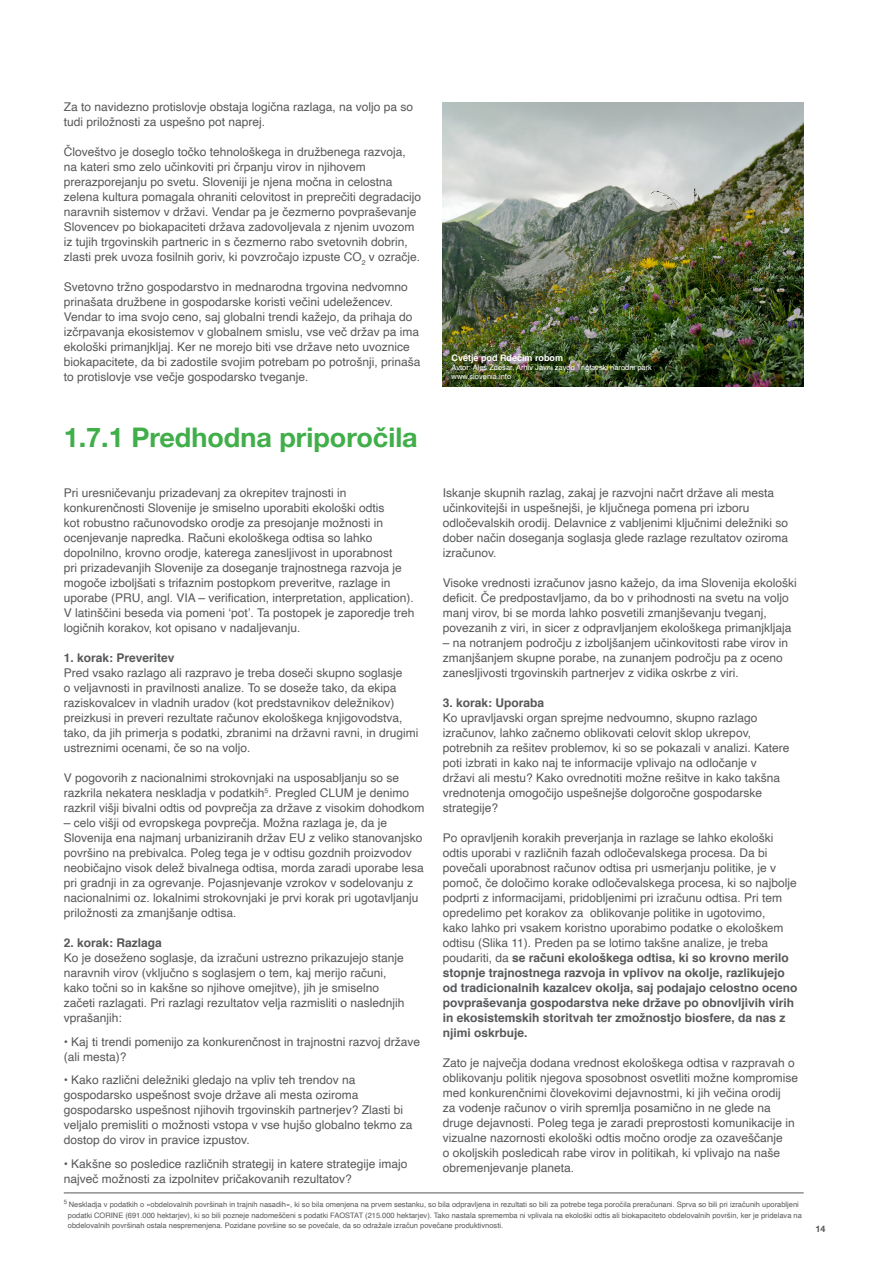
<style>
.page{position:relative;width:893px;height:1263px;background:#fff}
.page>*{position:absolute;margin:0;border:0;box-sizing:border-box;transform-origin:0 0}
.t1{font:700 27px "Helvetica Neue";color:#40ae49}
.t2{font:12px/15px "Helvetica";color:#57585a}
.t3{font:700 12px "Helvetica";color:#57585a}
.t4{font:700 9px "Helvetica";color:#fff}
.t5{font:700 9px "Helvetica Neue";color:#57585a}
.t6{font:7.5px "Helvetica";color:#57585a}
.t7{font:7.5px "Helvetica";color:#fff}
.t8{font:6.15px "Helvetica";color:#57585a}
.s1{font-weight:700}
</style>
<div class="page">
<img style="left:443px;top:102px;width:361px;height:285px">
<hr style="left:64px;top:1192px;width:740px;height:1px;background:#57585a">
<p class="t2" style="left:64px;top:100px;width:351px">Za to navidezno protislovje obstaja logična razlaga, na voljo pa so tudi priložnosti za uspešno pot naprej.</p>
<p class="t2" style="left:64px;top:145px;width:359px">Človeštvo je doseglo točko tehnološkega in družbenega razvoja, na kateri smo zelo učinkoviti pri črpanju virov in njihovem prerazporejanju po svetu. Sloveniji je njena močna in celostna zelena kultura pomagala ohraniti celovitost in preprečiti degradacijo naravnih sistemov v državi. Vendar pa je čezmerno povpraševanje Slovencev po biokapaciteti država zadovoljevala z njenim uvozom iz tujih trgovinskih partneric in s čezmerno rabo svetovnih dobrin, zlasti prek uvoza fosilnih goriv, ki povzročajo izpuste CO<sub>2</sub> v ozračje.</p>
<p class="t2" style="left:64px;top:280px;width:358px">Svetovno tržno gospodarstvo in mednarodna trgovina nedvomno prinašata družbene in gospodarske koristi večini udeležencev.<br>Vendar to ima svojo ceno, saj globalni trendi kažejo, da prihaja do izčrpavanja ekosistemov v globalnem smislu, vse več držav pa ima ekološki primanjkljaj. Ker ne morejo biti vse države neto uvoznice biokapacitete, da bi zadostile svojim potrebam po potrošnji, prinaša to protislovje vse večje gospodarsko tveganje.</p>
<p class="t4" style="left:452px;top:350px;width:113px">Cvetje pod Rdečim robom</p>
<p class="t7" style="left:452px;top:361px;width:202px">Avtor: Aleš Zdešar, Arhiv Javni zavod Triglavski narodni park</p>
<p class="t7" style="left:452px;top:370px;width:61px">www.slovenia.info</p>
<p class="t1" style="left:64px;top:416px;width:355px">1.7.1 Predhodna priporočila</p>
<p class="t2" style="left:64px;top:486px;width:352px">Pri uresničevanju prizadevanj za okrepitev trajnosti in konkurenčnosti Slovenije je smiselno uporabiti ekološki odtis<br>kot robustno računovodsko orodje za presojanje možnosti in ocenjevanje napredka. Računi ekološkega odtisa so lahko dopolnilno, krovno orodje, katerega zanesljivost in uporabnost<br>pri prizadevanjih Slovenije za doseganje trajnostnega razvoja je mogoče izboljšati s trifaznim postopkom preveritve, razlage in uporabe (PRU, angl. VIA – verification, interpretation, application).<br>V latinščini beseda via pomeni ‘pot’. Ta postopek je zaporedje treh logičnih korakov, kot opisano v nadaljevanju.</p>
<p class="t3" style="left:64px;top:648px;width:112px">1. korak: Preveritev</p>
<p class="t2" style="left:64px;top:666px;width:356px">Pred vsako razlago ali razpravo je treba doseči skupno soglasje<br>o veljavnosti in pravilnosti analize. To se doseže tako, da ekipa raziskovalcev in vladnih uradov (kot predstavnikov deležnikov) preizkusi in preveri rezultate računov ekološkega knjigovodstva, tako, da jih primerja s podatki, zbranimi na državni ravni, in drugimi ustreznimi ocenami, če so na voljo.</p>
<p class="t2" style="left:64px;top:771px;width:362px">V pogovorih z nacionalnimi strokovnjaki na usposabljanju so se razkrila nekatera neskladja v podatkih<sup>5</sup>. Pregled CLUM je denimo razkril višji bivalni odtis od povprečja za države z visokim dohodkom</p>
<p class="t2" style="left:64px;top:816px;width:362px">– celo višji od evropskega povprečja. Možna razlaga je, da je Slovenija ena najmanj urbaniziranih držav EU z veliko stanovanjsko površino na prebivalca. Poleg tega je v odtisu gozdnih proizvodov neobičajno visok delež bivalnega odtisa, morda zaradi uporabe lesa pri gradnji in za ogrevanje. Pojasnjevanje vzrokov v sodelovanju z nacionalnimi oz. lokalnimi strokovnjaki je prvi korak pri ugotavljanju priložnosti za zmanjšanje odtisa.</p>
<p class="t3" style="left:64px;top:933px;width:100px">2. korak: Razlaga</p>
<p class="t2" style="left:64px;top:951px;width:342px">Ko je doseženo soglasje, da izračuni ustrezno prikazujejo stanje naravnih virov (vključno s soglasjem o tem, kaj merijo računi, kako točni so in kakšne so njihove omejitve), jih je smiselno začeti razlagati. Pri razlagi rezultatov velja razmisliti o naslednjih vprašanjih:</p>
<p class="t2" style="left:64px;top:1034px;width:358px">• Kaj ti trendi pomenijo za konkurenčnost in trajnostni razvoj države (ali mesta)?</p>
<p class="t2" style="left:64px;top:1073px;width:350px">• Kako različni deležniki gledajo na vpliv teh trendov na gospodarsko uspešnost svoje države ali mesta oziroma gospodarsko uspešnost njihovih trgovinskih partnerjev? Zlasti bi veljalo premisliti o možnosti vstopa v vse hujšo globalno tekmo za dostop do virov in pravice izpustov.</p>
<p class="t2" style="left:64px;top:1156px;width:345px">• Kakšne so posledice različnih strategij in katere strategije imajo največ možnosti za izpolnitev pričakovanih rezultatov?</p>
<p class="t2" style="left:443px;top:486px;width:347px">Iskanje skupnih razlag, zakaj je razvojni načrt države ali mesta učinkovitejši in uspešnejši, je ključnega pomena pri izboru odločevalskih orodij. Delavnice z vabljenimi ključnimi deležniki so dober način doseganja soglasja glede razlage rezultatov oziroma izračunov.</p>
<p class="t2" style="left:443px;top:576px;width:355px">Visoke vrednosti izračunov jasno kažejo, da ima Slovenija ekološki deficit. Če predpostavljamo, da bo v prihodnosti na svetu na voljo manj virov, bi se morda lahko posvetili zmanjševanju tveganj, povezanih z viri, in sicer z odpravljanjem ekološkega primanjkljaja</p>
<p class="t2" style="left:443px;top:636px;width:347px">– na notranjem področju z izboljšanjem učinkovitosti rabe virov in zmanjšanjem skupne porabe, na zunanjem področju pa z oceno zanesljivosti trgovinskih partnerjev z vidika oskrbe z viri.</p>
<p class="t3" style="left:443px;top:693px;width:103px">3. korak: Uporaba</p>
<p class="t2" style="left:443px;top:711px;width:348px">Ko upravljavski organ sprejme nedvoumno, skupno razlago izračunov, lahko začnemo oblikovati celovit sklop ukrepov, potrebnih za rešitev problemov, ki so se pokazali v analizi. Katere poti izbrati in kako naj te informacije vplivajo na odločanje v državi ali mestu? Kako ovrednotiti možne rešitve in kako takšna vrednotenja omogočijo uspešnejše dolgoročne gospodarske strategije?</p>
<p class="t2" style="left:443px;top:831px;width:356px">Po opravljenih korakih preverjanja in razlage se lahko ekološki odtis uporabi v različnih fazah odločevalskega procesa. Da bi povečali uporabnost računov odtisa pri usmerjanju politike, je v pomoč, če določimo korake odločevalskega procesa, ki so najbolje podprti z informacijami, pridobljenimi pri izračunu odtisa. Pri tem opredelimo pet korakov za oblikovanje politike in ugotovimo,<br>kako lahko pri vsakem koristno uporabimo podatke o ekološkem odtisu (Slika 11). Preden pa se lotimo takšne analize, je treba poudariti, da <span class="s1">se računi ekološkega odtisa, ki so krovno merilo stopnje trajnostnega razvoja in vplivov na okolje, razlikujejo od tradicionalnih kazalcev okolja, saj podajajo celostno oceno povpraševanja gospodarstva neke države po obnovljivih virih in ekosistemskih storitvah ter zmožnostjo biosfere, da nas z njimi oskrbuje.</span></p>
<p class="t2" style="left:443px;top:1056px;width:357px">Zato je največja dodana vrednost ekološkega odtisa v razpravah o oblikovanju politik njegova sposobnost osvetliti možne kompromise med konkurenčnimi človekovimi dejavnostmi, ki jih večina orodij<br>za vodenje računov o virih spremlja posamično in ne glede na druge dejavnosti. Poleg tega je zaradi preprostosti komunikacije in vizualne nazornosti ekološki odtis močno orodje za ozaveščanje<br>o okoljskih posledicah rabe virov in politikah, ki vplivajo na naše obremenjevanje planeta.</p>
<p class="t8" style="left:64px;top:1197px;width:5px">5</p>
<p class="t6" style="left:69px;top:1199px;width:731px">Neskladja v podatkih o »obdelovalnih površinah in trajnih nasadih«, ki so bila omenjena na prvem sestanku, so bila odpravljena in rezultati so bili za potrebe tega poročila preračunani. Sprva so bili pri izračunih uporabljeni</p>
<p class="t6" style="left:68px;top:1209px;width:735px">podatki CORINE (691.000 hektarjev), ki so bili pozneje nadomeščeni s podatki FAOSTAT (215.000 hektarjev). Tako nastala sprememba ni vplivala na ekološki odtis ali biokapaciteto obdelovalnih površin, ker je pridelava na</p>
<p class="t6" style="left:68px;top:1220px;width:437px">obdelovalnih površinah ostala nespremenjena. Pozidane površine so se povečale, da so odražale izračun povečane produktivnosti.</p>
<p class="t5" style="left:816px;top:1221px;width:12px">14</p>
</div>
